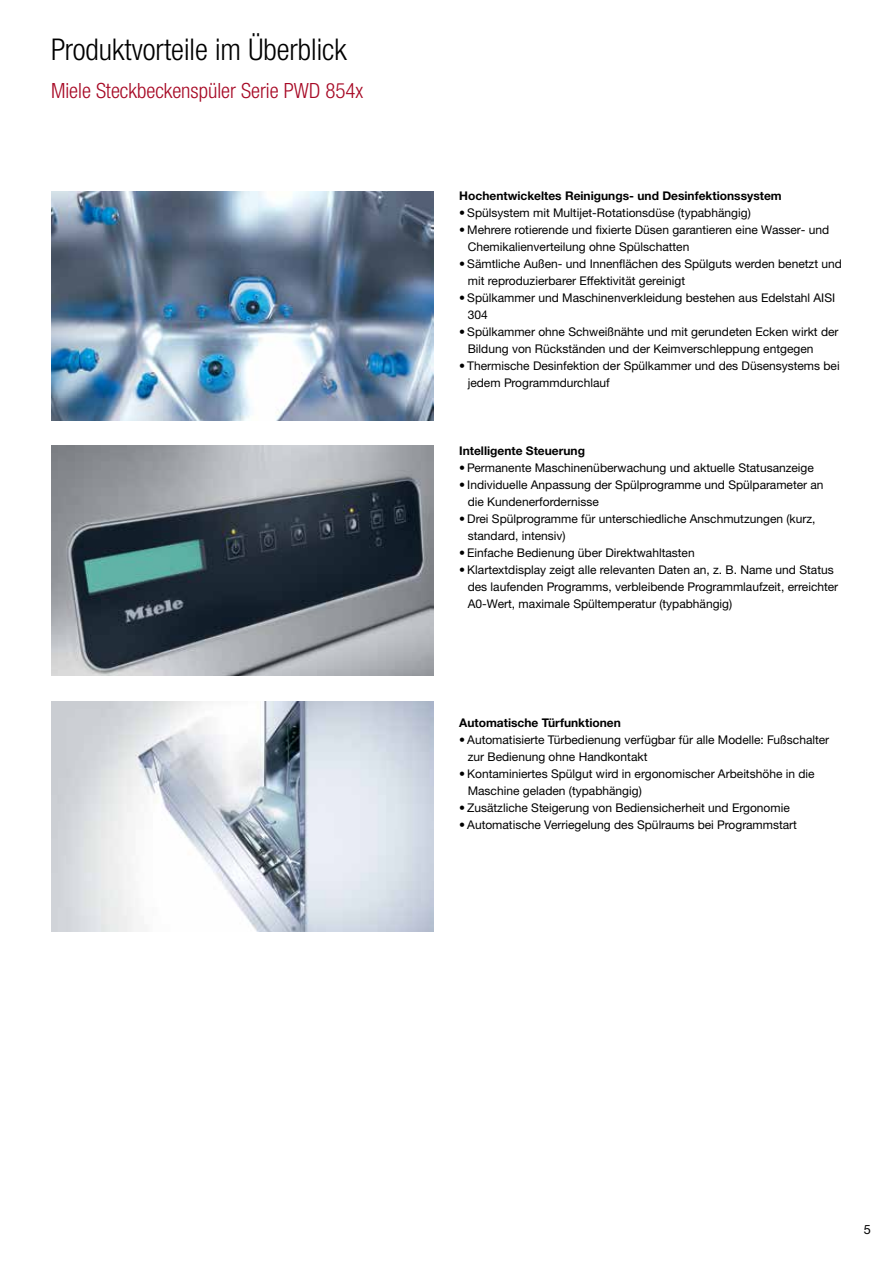
<style>
.page{position:relative;width:893px;height:1263px;background:#fff}
.page>*{position:absolute;margin:0;border:0;box-sizing:border-box;transform-origin:0 0}
.t1{font:300 condensed 30px "Helvetica Neue LTW1 G";color:#000}
.t2{font:300 condensed 21px "Helvetica Neue LTW1 G";color:#a70925}
.t3{font:12.75px "Helvetica Neue LTW1 G";color:#000}
.t4{font:12px/17px "Helvetica Neue LTW1 G";color:#000}
.t5{font:700 12px "Helvetica Neue LTW1 G";color:#000}
</style>
<div class="page">
<img style="left:51px;top:446px;width:383px;height:229px">
<img style="left:51px;top:192px;width:383px;height:229px">
<img style="left:51px;top:702px;width:383px;height:229px">
<h1 class="t1" style="left:51px;top:32px;width:297px">Produktvorteile im Überblick</h1>
<h2 class="t2" style="left:51px;top:78px;width:314px">Miele Steckbeckenspüler Serie PWD 854x</h2>
<p class="t5" style="left:459px;top:188px;width:324px">Hochentwickeltes Reinigungs- und Desinfektionssystem</p>
<p class="t4" style="left:459px;top:204px;width:293px">• Spülsystem mit Multijet-Rotationsdüse (typabhängig)</p>
<p class="t4" style="left:468px;top:221px;width:363px;text-indent:-9px">• Mehrere rotierende und fixierte Düsen garantieren eine Wasser- und<br>Chemikalienverteilung ohne Spülschatten</p>
<p class="t4" style="left:468px;top:255px;width:376px;text-indent:-9px">• Sämtliche Außen- und Innenflächen des Spülguts werden benetzt und mit reproduzierbarer Effektivität gereinigt</p>
<p class="t4" style="left:468px;top:289px;width:369px;text-indent:-9px">• Spülkammer und Maschinenverkleidung bestehen aus Edelstahl AISI<br>304</p>
<p class="t4" style="left:468px;top:323px;width:372px;text-indent:-9px">• Spülkammer ohne Schweißnähte und mit gerundeten Ecken wirkt der<br>Bildung von Rückständen und der Keimverschleppung entgegen</p>
<p class="t4" style="left:468px;top:357px;width:373px;text-indent:-9px">• Thermische Desinfektion der Spülkammer und des Düsensystems bei jedem Programmdurchlauf</p>
<p class="t5" style="left:459px;top:443px;width:127px">Intelligente Steuerung</p>
<p class="t4" style="left:459px;top:459px;width:356px">• Permanente Maschinenüberwachung und aktuelle Statusanzeige</p>
<p class="t4" style="left:468px;top:476px;width:357px;text-indent:-9px">• Individuelle Anpassung der Spülprogramme und Spülparameter an die Kundenerfordernisse</p>
<p class="t4" style="left:468px;top:510px;width:349px;text-indent:-9px">• Drei Spülprogramme für unterschiedliche Anschmutzungen (kurz, standard, intensiv)</p>
<p class="t4" style="left:459px;top:544px;width:237px">• Einfache Bedienung über Direktwahltasten</p>
<p class="t4" style="left:468px;top:561px;width:372px;text-indent:-9px">• Klartextdisplay zeigt alle relevanten Daten an, z. B. Name und Status des laufenden Programms, verbleibende Programmlaufzeit, erreichter<br>A0-Wert, maximale Spültemperatur (typabhängig)</p>
<p class="t5" style="left:459px;top:715px;width:163px">Automatische Türfunktionen</p>
<p class="t4" style="left:468px;top:731px;width:363px;text-indent:-9px">• Automatisierte Türbedienung verfügbar für alle Modelle: Fußschalter zur Bedienung ohne Handkontakt</p>
<p class="t4" style="left:468px;top:765px;width:348px;text-indent:-9px">• Kontaminiertes Spülgut wird in ergonomischer Arbeitshöhe in die<br>Maschine geladen (typabhängig)</p>
<p class="t4" style="left:459px;top:799px;width:332px">• Zusätzliche Steigerung von Bediensicherheit und Ergonomie</p>
<p class="t4" style="left:459px;top:816px;width:339px">• Automatische Verriegelung des Spülraums bei Programmstart</p>
<p class="t3" style="left:864px;top:1221px;width:9px">5</p>
</div>
